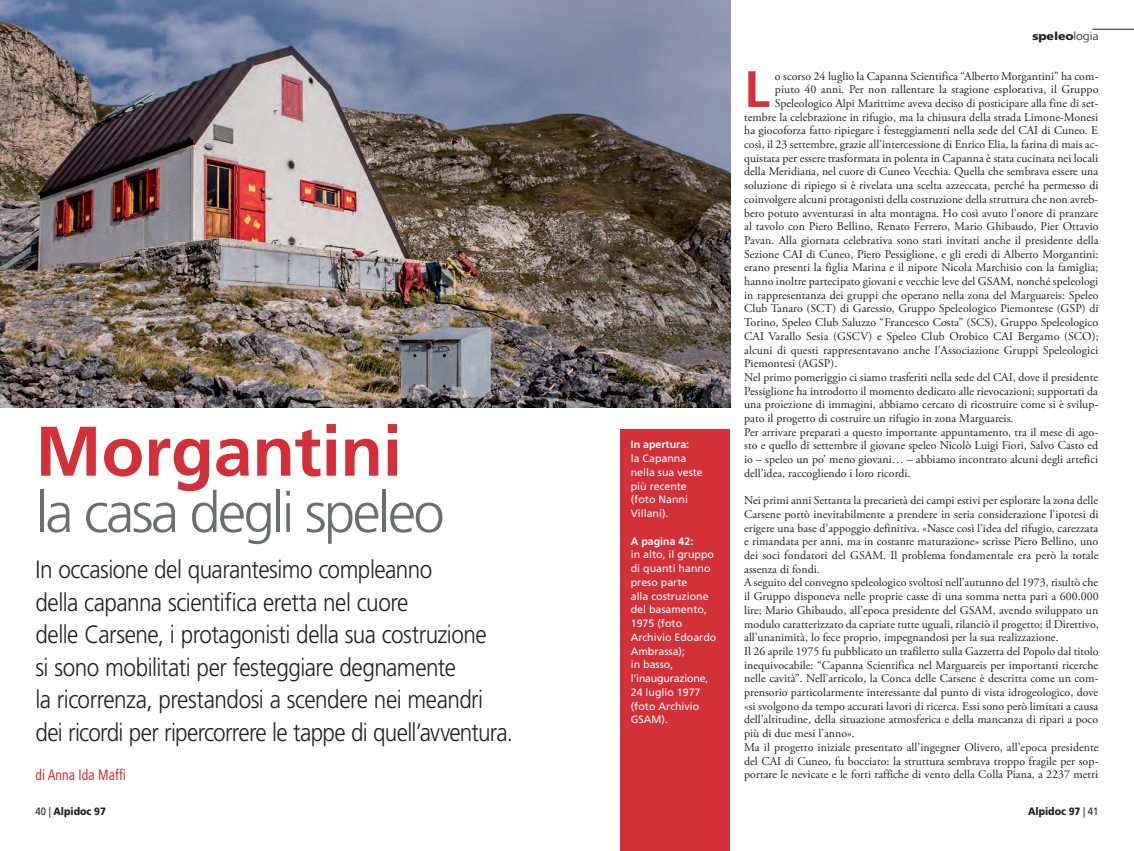
<style>
.page{position:relative;width:1134px;height:851px;background:#fff}
.page>*{position:absolute;margin:0;border:0;box-sizing:border-box;transform-origin:0 0}
.t1{font:700 70px "Frutiger LT Std";letter-spacing:-.005em;color:#d23139}
.t2{font:300 56.25px "Frutiger LT Std";letter-spacing:-.045em;color:#6c6d70}
.t3{font:700 51.12px "Frutiger LT Std";color:#d23139}
.t4{font:300 25px/32.5px "Frutiger";letter-spacing:-.025em;color:#231f20;scale:.9 1}
.t5{font:condensed 15px "Frutiger LT Std";letter-spacing:.01em;color:#d23139;scale:.9 1}
.t6{font:11.88px/13.8px "Adobe Garamond Pro";color:#231f20}
.t7{font:900 11.25px "Frutiger LT Std";letter-spacing:-.01em;color:#231f20;scale:1.1 1}
.t8{font:10.62px/13.8px "Frutiger LT Std";color:#fff}
.t9{font:900 10.62px "Frutiger LT Std";color:#231f20;scale:.9 1}
.t10{font:700 10.62px "Frutiger LT Std";color:#fff}
.s1{font-weight:300}
.s2{font-weight:400}
</style>
<div class="page">
<hr style="left:1092px;top:29px;width:42px;height:1px;background:#231f20">
<img style="left:0;top:0;width:730px;height:407px">
<div style="left:620px;top:429px;width:110px;height:421px;background:#d23139"></div>
<h1 class="t1" style="left:35px;top:410px;width:368px">Morgantini</h1>
<h2 class="t2" style="left:35px;top:480px;width:411px">la casa degli speleo</h2>
<p class="t4" style="left:35px;top:553px;width:532px">In occasione del quarantesimo compleanno<br>della capanna scientifica eretta nel cuore<br>delle Carsene, i protagonisti della sua costruzione<br>si sono mobilitati per festeggiare degnamente<br>la ricorrenza, prestandosi a scendere nei meandri dei ricordi per ripercorrere le tappe di quell’avventura.</p>
<p class="t5" style="left:35px;top:766px;width:102px">di Anna Ida Maffi</p>
<p class="t10" style="left:631px;top:438px;width:60px">In apertura:</p>
<p class="t8" style="left:631px;top:451px;width:74px">la Capanna nella sua veste più recente (foto Nanni<br>Villani).</p>
<p class="t10" style="left:631px;top:534px;width:64px">A pagina 42:</p>
<p class="t8" style="left:631px;top:547px;width:87px">in alto, il gruppo di quanti hanno preso parte<br>alla costruzione del basamento,<br>1975 (foto<br>Archivio Edoardo<br>Ambrassa);<br>in basso, l’inaugurazione,<br>24 luglio 1977 (foto Archivio<br>GSAM).</p>
<p class="t7" style="left:1032px;top:29px;width:62px">speleo<span class="s1">logia</span></p>
<h3 class="t3" style="left:744px;top:59px;width:27px">L</h3>
<p class="t6" style="left:775px;top:69px;width:325px">o scorso 24 luglio la Capanna Scientifica “Alberto Morgantini” ha com-</p>
<p class="t6" style="left:775px;top:83px;width:325px">piuto 40 anni. Per non rallentare la stagione esplorativa, il Gruppo</p>
<p class="t6" style="left:775px;top:97px;width:325px">Speleologico Alpi Marittime aveva deciso di posticipare alla fine di set-</p>
<p class="t6" style="left:744px;top:110px;width:355px">tembre la celebrazione in rifugio, ma la chiusura della strada Limone-Monesi</p>
<p class="t6" style="left:744px;top:124px;width:356px">ha giocoforza fatto ripiegare i festeggiamenti nella sede del CAI di Cuneo. E</p>
<p class="t6" style="left:744px;top:138px;width:356px">così, il 23 settembre, grazie all’intercessione di Enrico Elia, la farina di mais ac-</p>
<p class="t6" style="left:744px;top:151px;width:355px">quistata per essere trasformata in polenta in Capanna è stata cucinata nei locali</p>
<p class="t6" style="left:744px;top:165px;width:355px">della Meridiana, nel cuore di Cuneo Vecchia. Quella che sembrava essere una</p>
<p class="t6" style="left:744px;top:179px;width:356px">soluzione di ripiego si è rivelata una scelta azzeccata, perché ha permesso di</p>
<p class="t6" style="left:744px;top:192px;width:356px">coinvolgere alcuni protagonisti della costruzione della struttura che non avreb-</p>
<p class="t6" style="left:744px;top:206px;width:355px">bero potuto avventurasi in alta montagna. Ho così avuto l’onore di pranzare</p>
<p class="t6" style="left:744px;top:220px;width:356px">al tavolo con Piero Bellino, Renato Ferrero, Mario Ghibaudo, Pier Ottavio</p>
<p class="t6" style="left:744px;top:234px;width:356px">Pavan. Alla giornata celebrativa sono stati invitati anche il presidente della</p>
<p class="t6" style="left:744px;top:247px;width:356px">Sezione CAI di Cuneo, Piero Pessiglione, e gli eredi di Alberto Morgantini:</p>
<p class="t6" style="left:744px;top:261px;width:356px">erano presenti la figlia Marina e il nipote Nicola Marchisio con la famiglia;</p>
<p class="t6" style="left:744px;top:275px;width:355px">hanno inoltre partecipato giovani e vecchie leve del GSAM, nonché speleologi</p>
<p class="t6" style="left:744px;top:288px;width:356px">in rappresentanza dei gruppi che operano nella zona del Marguareis: Speleo</p>
<p class="t6" style="left:744px;top:302px;width:356px">Club Tanaro (SCT) di Garessio, Gruppo Speleologico Piemontese (GSP) di</p>
<p class="t6" style="left:744px;top:316px;width:355px">Torino, Speleo Club Saluzzo “Francesco Costa” (SCS), Gruppo Speleologico</p>
<p class="t6" style="left:744px;top:329px;width:356px">CAI Varallo Sesia (GSCV) e Speleo Club Orobico CAI Bergamo (SCO);</p>
<p class="t6" style="left:744px;top:343px;width:356px">alcuni di questi rappresentavano anche l’Associazione Gruppi Speleologici</p>
<p class="t6" style="left:744px;top:357px;width:95px">Piemontesi (AGSP).</p>
<p class="t6" style="left:744px;top:370px;width:355px">Nel primo pomeriggio ci siamo trasferiti nella sede del CAI, dove il presidente</p>
<p class="t6" style="left:744px;top:384px;width:355px">Pessiglione ha introdotto il momento dedicato alle rievocazioni; supportati da</p>
<p class="t6" style="left:744px;top:398px;width:356px">una proiezione di immagini, abbiamo cercato di ricostruire come si è svilup-</p>
<p class="t6" style="left:744px;top:412px;width:271px">pato il progetto di costruire un rifugio in zona Marguareis.</p>
<p class="t6" style="left:744px;top:425px;width:356px">Per arrivare preparati a questo importante appuntamento, tra il mese di ago-</p>
<p class="t6" style="left:744px;top:439px;width:355px">sto e quello di settembre il giovane speleo Nicolò Luigi Fiori, Salvo Casto ed</p>
<p class="t6" style="left:744px;top:453px;width:355px">io – speleo un po’ meno giovani… – abbiamo incontrato alcuni degli artefici</p>
<p class="t6" style="left:744px;top:466px;width:168px">dell’idea, raccogliendo i loro ricordi.</p>
<p class="t6" style="left:744px;top:494px;width:356px">Nei primi anni Settanta la precarietà dei campi estivi per esplorare la zona delle Carsene portò inevitabilmente a prendere in seria considerazione l’ipotesi di erigere una base d’appoggio definitiva. «Nasce così l’idea del rifugio, carezzata e rimandata per anni, ma in costante maturazione» scrisse Piero Bellino, uno dei soci fondatori del GSAM. Il problema fondamentale era però la totale assenza di fondi.<br>A seguito del convegno speleologico svoltosi nell’autunno del 1973, risultò che il Gruppo disponeva nelle proprie casse di una somma netta pari a 600.000 lire; Mario Ghibaudo, all’epoca presidente del GSAM, avendo sviluppato un modulo caratterizzato da capriate tutte uguali, rilanciò il progetto; il Direttivo, all’unanimità, lo fece proprio, impegnandosi per la sua realizzazione.<br>Il 26 aprile 1975 fu pubblicato un trafiletto sulla Gazzetta del Popolo dal titolo inequivocabile: “Capanna Scientifica nel Marguareis per importanti ricerche nelle cavità”. Nell’articolo, la Conca delle Carsene è descritta come un com&shy;prensorio particolarmente interessante dal punto di vista idrogeologico, dove «si svolgono da tempo accurati lavori di ricerca. Essi sono però limitati a causa dell’altitudine, della situazione atmosferica e della mancanza di ripari a poco più di due mesi l’anno».<br>Ma il progetto iniziale presentato all’ingegner Olivero, all’epoca presidente del CAI di Cuneo, fu bocciato: la struttura sembrava troppo fragile per sop&shy;portare le nevicate e le forti raffiche di vento della Colla Piana, a 2237 metri</p>
<p class="t9" style="left:35px;top:804px;width:80px"><span class="s2">40 |</span> Alpidoc 97</p>
<p class="t9" style="left:1028px;top:804px;width:80px">Alpidoc 97 <span class="s2">| 41</span></p>
</div>
